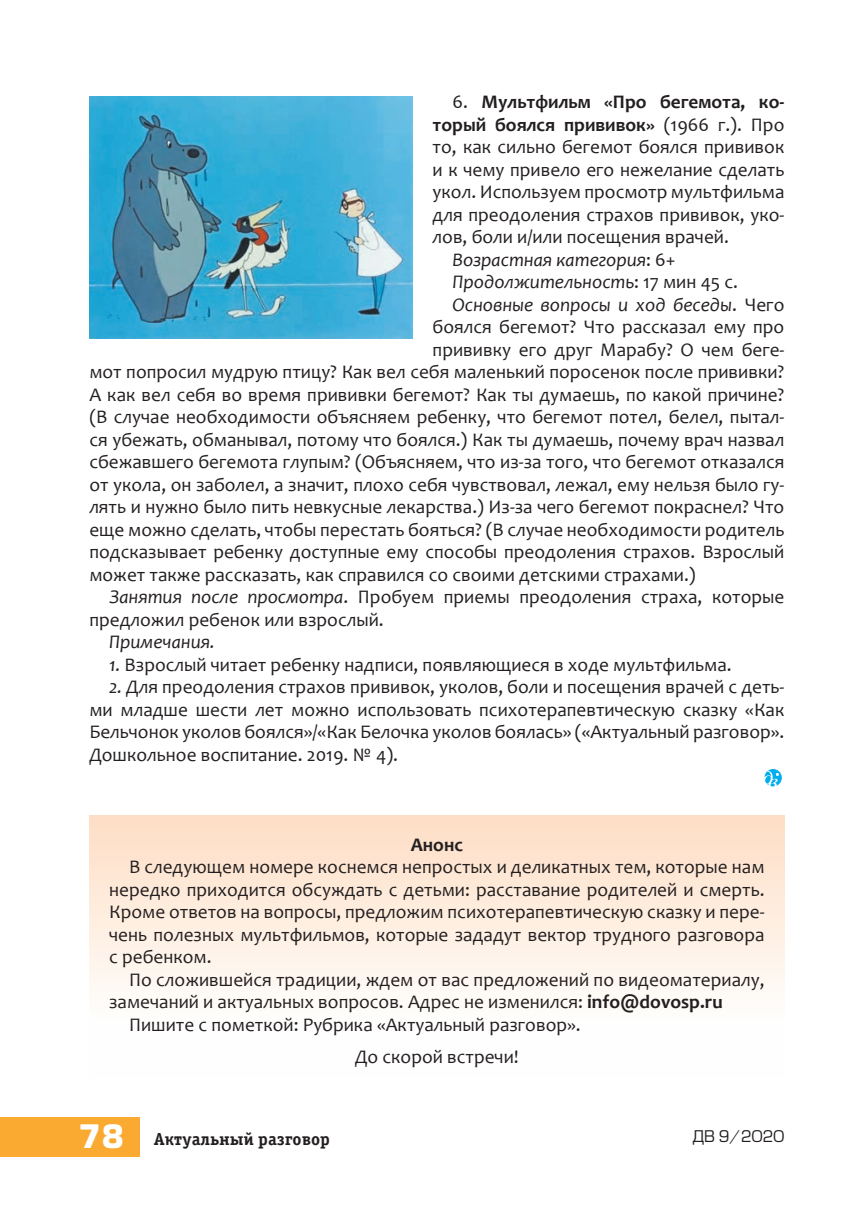
<style>
.page{position:relative;width:844px;height:1216px;background:#fff}
.page>*{position:absolute;margin:0;border:0;box-sizing:border-box;transform-origin:0 0}
.t1{font:19.25px/22.4px "Candara";color:#231f20;text-align:justify}
.t2{font:italic 19.25px "Candara";color:#231f20}
.t3{font:700 19.25px "Candara";color:#231f20}
.t4{font:17.5px "Officina Serif Bold ITC";color:#231f20}
.t5{font:15.75px "Europe";color:#231f20}
.s1{font-weight:400}
.s2{font-style:normal}
.s3{font-style:italic}
.s4{font-weight:700}
.s5{font-family:"Europe";font-weight:700;font-size:31.5px;color:#fff}
</style>
<div class="page">
<div style="left:0;top:1116px;width:139px;height:40px;background:#faaa31"></div>
<div style="left:89px;top:815px;width:695px;height:262px;background:linear-gradient(to bottom,#fddfc6,#fff)"></div>
<svg style="left:764px;top:769px;width:17px;height:17px"></svg>
<img style="left:89px;top:96px;width:323px;height:243px">
<p class="t3" style="left:452px;top:90px;width:333px"><span class="s1">6.</span> Мультфильм «Про бегемота, ко-</p>
<p class="t3" style="left:432px;top:112px;width:353px">торый боялся прививок» <span class="s1">(1966 г.). Про</span></p>
<p class="t1" style="left:432px;top:136px;width:353px">то, как сильно бегемот боялся прививок</p>
<p class="t1" style="left:432px;top:158px;width:353px">и к чему привело его нежелание сделать</p>
<p class="t1" style="left:432px;top:181px;width:353px">укол. Используем просмотр мультфильма</p>
<p class="t1" style="left:432px;top:203px;width:353px">для преодоления страхов прививок, уко-</p>
<p class="t1" style="left:432px;top:225px;width:298px">лов, боли и/или посещения врачей.</p>
<p class="t2" style="left:452px;top:247px;width:224px">Возрастная категория<span class="s2">: 6+</span></p>
<p class="t2" style="left:452px;top:270px;width:287px">Продолжительность<span class="s2">: 17 мин 45 с.</span></p>
<p class="t2" style="left:452px;top:292px;width:333px">Основные вопросы и ход беседы<span class="s2">. Чего</span></p>
<p class="t1" style="left:432px;top:315px;width:353px">боялся бегемот? Что рассказал ему про</p>
<p class="t1" style="left:432px;top:338px;width:353px">прививку его друг Марабу? О чем беге-</p>
<p class="t1" style="left:89px;top:360px;width:696px">мот попросил мудрую птицу? Как вел себя маленький поросенок после прививки?</p>
<p class="t1" style="left:89px;top:383px;width:696px">А как вел себя во время прививки бегемот? Как ты думаешь, по какой причине?</p>
<p class="t1" style="left:89px;top:405px;width:696px">(В случае необходимости объясняем ребенку, что бегемот потел, белел, пытал-</p>
<p class="t1" style="left:89px;top:428px;width:696px">ся убежать, обманывал, потому что боялся.) Как ты думаешь, почему врач назвал</p>
<p class="t1" style="left:89px;top:450px;width:696px">сбежавшего бегемота глупым? (Объясняем, что из-за того, что бегемот отказался</p>
<p class="t1" style="left:89px;top:473px;width:696px">от укола, он заболел, а значит, плохо себя чувствовал, лежал, ему нельзя было гу-</p>
<p class="t1" style="left:89px;top:495px;width:696px">лять и нужно было пить невкусные лекарства.) Из-за чего бегемот покраснел? Что</p>
<p class="t1" style="left:89px;top:518px;width:696px">еще можно сделать, чтобы перестать бояться? (В случае необходимости родитель</p>
<p class="t1" style="left:89px;top:540px;width:696px">подсказывает ребенку доступные ему способы преодоления страхов. Взрослый</p>
<p class="t1" style="left:89px;top:563px;width:607px">может также рассказать, как справился со своими детскими страхами.)</p>
<p class="t1" style="left:109px;top:585px;width:676px"><span class="s3">Занятия после просмотра</span>. Пробуем приемы преодоления страха, которые</p>
<p class="t1" style="left:89px;top:608px;width:296px">предложил ребенок или взрослый.</p>
<p class="t2" style="left:109px;top:629px;width:107px">Примечания.</p>
<p class="t1" style="left:109px;top:653px;width:623px"><span class="s3">1.</span> Взрослый читает ребенку надписи, появляющиеся в ходе мультфильма.</p>
<p class="t1" style="left:89px;top:675px;width:696px;text-indent:20px"><span class="s3">2.</span> Для преодоления страхов прививок, уколов, боли и посещения врачей с деть&shy;ми младше шести лет можно использовать психотерапевтическую сказку «Как Бельчонок уколов боялся»/«Как Белочка уколов боялась» («Актуальный разговор».<br>Дошкольное воспитание. 2019. № 4).</p>
<p class="t3" style="left:410px;top:832px;width:54px">Анонс</p>
<p class="t1" style="left:109px;top:855px;width:656px;text-indent:20px">В следующем номере коснемся непростых и деликатных тем, которые нам нередко приходится обсуждать с детьми: расставание родителей и смерть.<br>Кроме ответов на вопросы, предложим психотерапевтическую сказку и пере&shy;чень полезных мультфильмов, которые зададут вектор трудного разговора с ребенком.</p>
<p class="t1" style="left:129px;top:967px;width:637px">По сложившейся традиции, ждем от вас предложений по видеоматериалу,</p>
<p class="t1" style="left:109px;top:990px;width:615px">замечаний и актуальных вопросов. Адрес не изменился: <span class="s4">info@dovosp ru</span></p>
<p class="t1" style="left:129px;top:1012px;width:453px">Пишите с пометкой: Рубрика «Актуальный разговор».</p>
<p class="t1" style="left:355px;top:1045px;width:165px">До скорой встречи!</p>
<p class="t4" style="left:79px;top:1128px;width:252px"><span class="s5">78</span> Актуальный разговор</p>
<p class="t5" style="left:692px;top:1127px;width:93px">ДВ 9/2020</p>
</div>
